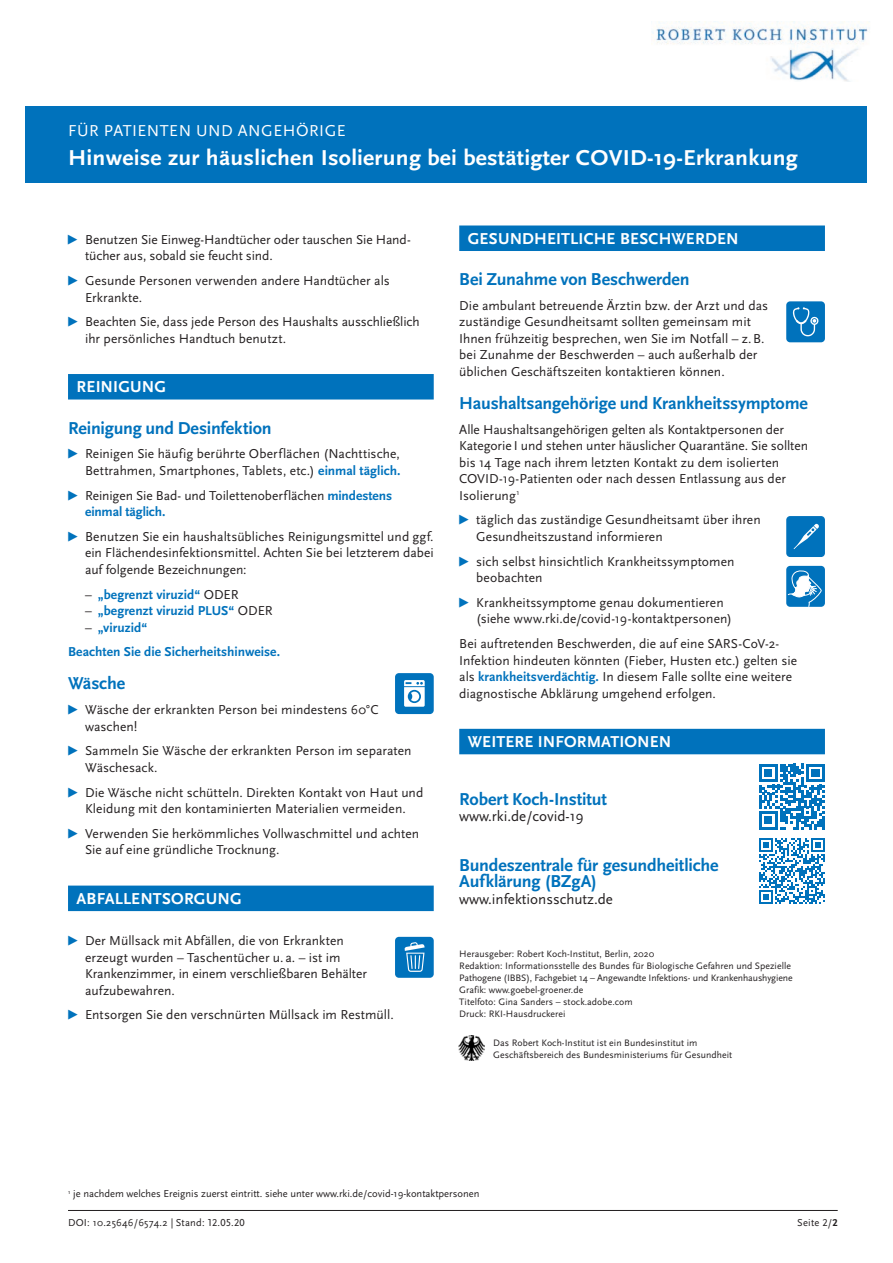
<style>
.page{position:relative;width:893px;height:1263px;background:#fff}
.page>*{position:absolute;margin:0;border:0;box-sizing:border-box;transform-origin:0 0}
.t1{font:700 22.5px "Scala Sans Pro";letter-spacing:.01em;color:#fff;scale:1.05 1}
.t2{font:700 18px/16.5px "Scala Sans Pro";letter-spacing:-.01em;color:#0072bc}
.t3{font:700 16.5px "Scala Sans Pro";letter-spacing:.01em;color:#fff}
.t4{font:16.5px "Scala Sans Pro";letter-spacing:.03em;color:#fff}
.t5{font:15px "Scala Sans Pro";color:#231f20}
.t6{font:13.5px/16.5px "Scala Sans Pro";letter-spacing:.005em;color:#231f20}
.t7{font:700 13.5px/24.8px "Scala Sans Pro";color:#0072bc}
.t8{font:10.5px "Scala Sans Pro";color:#231f20}
.t9{font:10.5px "Scala Sans Pro";letter-spacing:.02em;color:#231f20}
.t10{font:9.75px/12px "Scala Sans Pro";letter-spacing:.005em;color:#231f20}
.s1{color:#0072bc}
.s2{font-weight:700;color:#0072bc}
.s3{font-weight:400;color:#231f20}
.s4{font-weight:700}
</style>
<div class="page">
<div style="left:68px;top:374px;width:366px;height:25px;background:#0072bc"></div>
<div style="left:68px;top:885px;width:366px;height:26px;background:#0072bc"></div>
<div style="left:459px;top:225px;width:366px;height:26px;background:#0072bc"></div>
<div style="left:459px;top:729px;width:366px;height:25px;background:#0072bc"></div>
<img style="left:459px;top:1035px;width:26px;height:25px">
<hr style="left:68px;top:1210px;width:770px;height:1px;background:#231f20">
<svg style="left:759px;top:764px;width:66px;height:65px"></svg>
<div style="left:26px;top:106px;width:841px;height:77px;background:#0072bc"></div>
<svg style="left:759px;top:838px;width:66px;height:66px"></svg>
<img style="left:652px;top:22px;width:216px;height:59px">
<div style="left:395px;top:937px;width:39px;height:41px;background:#0072bc;border-radius:4px"></div>
<svg style="left:405px;top:942px;width:20px;height:30px"></svg>
<div style="left:786px;top:516px;width:39px;height:41px;background:#0072bc;border-radius:4px"></div>
<svg style="left:794px;top:524px;width:25px;height:25px"></svg>
<div style="left:395px;top:673px;width:39px;height:41px;background:#0072bc;border-radius:4px"></div>
<svg style="left:404px;top:680px;width:21px;height:27px"></svg>
<div style="left:786px;top:301px;width:39px;height:41px;background:#0072bc;border-radius:4px"></div>
<svg style="left:793px;top:307px;width:26px;height:30px"></svg>
<div style="left:786px;top:566px;width:39px;height:41px;background:#0072bc;border-radius:4px"></div>
<svg style="left:787px;top:570px;width:35px;height:37px"></svg>
<p class="t4" style="left:68px;top:121px;width:279px">FÜR PATIENTEN UND ANGEHÖRIGE</p>
<h1 class="t1" style="left:68px;top:144px;width:697px">Hinweise zur häuslichen Isolierung bei bestätigter COVID-19-Erkrankung</h1>
<p class="t6" style="left:85px;top:231px;width:326px;text-indent:-20px"><span class="s1">▶</span> Benutzen Sie Einweg-Handtücher oder tauschen Sie Hand&shy;tücher aus, sobald sie feucht sind.</p>
<p class="t6" style="left:85px;top:272px;width:306px;text-indent:-19px"><span class="s1">▶</span> Gesunde Personen verwenden andere Handtücher als<br>Erkrankte.</p>
<p class="t6" style="left:85px;top:314px;width:336px;text-indent:-19px"><span class="s1">▶</span> Beachten Sie, dass jede Person des Haushalts ausschließlich ihr persönliches Handtuch benutzt.</p>
<p class="t3" style="left:77px;top:377px;width:91px">REINIGUNG</p>
<h2 class="t2" style="left:68px;top:419px;width:205px">Reinigung und Desinfektion</h2>
<p class="t6" style="left:66px;top:446px;width:336px;text-align:right"><span class="s1">▶</span> Reinigen Sie häufig berührte Oberflächen (Nachttische,<br>Bettrahmen, Smartphones, Tablets, etc.) <span class="s2">einmal täglich.</span></p>
<p class="t6" style="left:85px;top:487px;width:309px;text-indent:-19px"><span class="s1">▶</span> Reinigen Sie Bad- und Toilettenoberflächen <span class="s2">mindestens einmal täglich.</span></p>
<p class="t6" style="left:85px;top:528px;width:350px;text-align:justify;text-indent:-19px"><span class="s1">▶</span> Benutzen Sie ein haushaltsübliches Reinigungsmittel und ggf. ein Flächendesinfektionsmittel. Achten Sie bei letzterem dabei auf folgende Bezeichnungen:</p>
<p class="t7" style="left:85px;top:582px;width:155px"><span class="s3">–</span> „begrenzt viruzid“ <span class="s3">ODER</span></p>
<p class="t7" style="left:85px;top:598px;width:189px"><span class="s3">–</span> „begrenzt viruzid PLUS“ <span class="s3">ODER</span></p>
<p class="t7" style="left:68px;top:615px;width:214px;text-indent:17px"><span class="s3">–</span> „viruzid“<br>Beachten Sie die Sicherheitshinweise.</p>
<h2 class="t2" style="left:68px;top:675px;width:59px">Wäsche</h2>
<p class="t6" style="left:85px;top:701px;width:295px;text-indent:-19px"><span class="s1">▶</span> Wäsche der erkrankten Person bei mindestens 60°C waschen!</p>
<p class="t6" style="left:85px;top:743px;width:328px;text-indent:-19px"><span class="s1">▶</span> Sammeln Sie Wäsche der erkrankten Person im separaten<br>Wäschesack.</p>
<p class="t6" style="left:66px;top:784px;width:359px;text-align:center"><span class="s1">▶</span> Die Wäsche nicht schütteln. Direkten Kontakt von Haut und<br>Kleidung mit den kontaminierten Materialien vermeiden.</p>
<p class="t6" style="left:85px;top:825px;width:336px;text-indent:-19px"><span class="s1">▶</span> Verwenden Sie herkömmliches Vollwaschmittel und achten<br>Sie auf eine gründliche Trocknung.</p>
<p class="t3" style="left:77px;top:889px;width:167px">ABFALLENTSORGUNG</p>
<p class="t6" style="left:85px;top:932px;width:283px;text-indent:-19px"><span class="s1">▶</span> Der Müllsack mit Abfällen, die von Erkrankten erzeugt wurden – Taschentücher u. a. – ist im Krankenzimmer, in einem verschließbaren Behälter aufzubewahren.</p>
<p class="t6" style="left:66px;top:1007px;width:330px"><span class="s1">▶</span> Entsorgen Sie den verschnürten Müllsack im Restmüll.</p>
<p class="t3" style="left:468px;top:229px;width:272px">GESUNDHEITLICHE BESCHWERDEN</p>
<h2 class="t2" style="left:459px;top:271px;width:232px">Bei Zunahme von Beschwerden</h2>
<p class="t6" style="left:459px;top:297px;width:310px">Die ambulant betreuende Ärztin bzw. der Arzt und das zuständige Gesundheitsamt sollten gemeinsam mit Ihnen frühzeitig besprechen, wen Sie im Notfall – z.B. bei Zunahme der Beschwerden – auch außerhalb der üblichen Geschäftszeiten kontaktieren können.</p>
<h2 class="t2" style="left:459px;top:395px;width:350px">Haushaltsangehörige und Krankheitssymptome</h2>
<p class="t6" style="left:459px;top:421px;width:350px">Alle Haushaltsangehörigen gelten als Kontaktpersonen der Kategorie I und stehen unter häuslicher Quarantäne. Sie sollten bis 14 Tage nach ihrem letzten Kontakt zu dem isolierten COVID-19-Patienten oder nach dessen Entlassung aus der Isolierung<sup>1</sup></p>
<p class="t6" style="left:476px;top:512px;width:286px;text-indent:-19px"><span class="s1">▶</span> täglich das zuständige Gesundheitsamt über ihren<br>Gesundheitszustand informieren</p>
<p class="t6" style="left:476px;top:553px;width:260px;text-indent:-19px"><span class="s1">▶</span> sich selbst hinsichtlich Krankheitssymptomen beobachten</p>
<p class="t6" style="left:476px;top:594px;width:257px;text-indent:-19px"><span class="s1">▶</span> Krankheitssymptome genau dokumentieren (siehe www.rki.de/covid-19-kontaktpersonen)</p>
<p class="t6" style="left:459px;top:635px;width:339px">Bei auftretenden Beschwerden, die auf eine SARS-CoV-2- Infektion hindeuten könnten (Fieber, Husten etc.) gelten sie als <span class="s2">krankheitsverdächtig.</span> In diesem Falle sollte eine weitere diagnostische Abklärung umgehend erfolgen.</p>
<p class="t3" style="left:468px;top:732px;width:205px">WEITERE INFORMATIONEN</p>
<h2 class="t2" style="left:459px;top:791px;width:149px">Robert Koch-Institut</h2>
<p class="t5" style="left:459px;top:808px;width:126px">www.rki.de/covid-19</p>
<h2 class="t2" style="left:459px;top:857px;width:261px">Bundeszentrale für gesundheitliche<br>Aufklärung (BZgA)</h2>
<p class="t5" style="left:459px;top:890px;width:155px">www.infektionsschutz.de</p>
<p class="t10" style="left:459px;top:948px;width:335px">Herausgeber: Robert Koch-Institut, Berlin, 2020<br>Redaktion: Informationsstelle des Bundes für Biologische Gefahren und Spezielle Pathogene (IBBS), Fachgebiet 14 – Angewandte Infektions- und Krankenhaushygiene Grafik: www.goebel-groener.de<br>Titelfoto: Gina Sanders – stock.adobe.com<br>Druck: RKI-Hausdruckerei</p>
<p class="t10" style="left:493px;top:1037px;width:240px">Das Robert Koch-Institut ist ein Bundesinstitut im<br>Geschäftsbereich des Bundesministeriums für Gesundheit</p>
<p class="t8" style="left:68px;top:1187px;width:413px"><sup>1</sup> je nachdem welches Ereignis zuerst eintritt. siehe unter www.rki.de/covid-19-kontaktpersonen</p>
<p class="t9" style="left:68px;top:1216px;width:178px">DOI: 10.25646/6574.2 | Stand: 12.05.20</p>
<p class="t8" style="left:797px;top:1216px;width:42px">Seite 2/<span class="s4">2</span></p>
</div>
